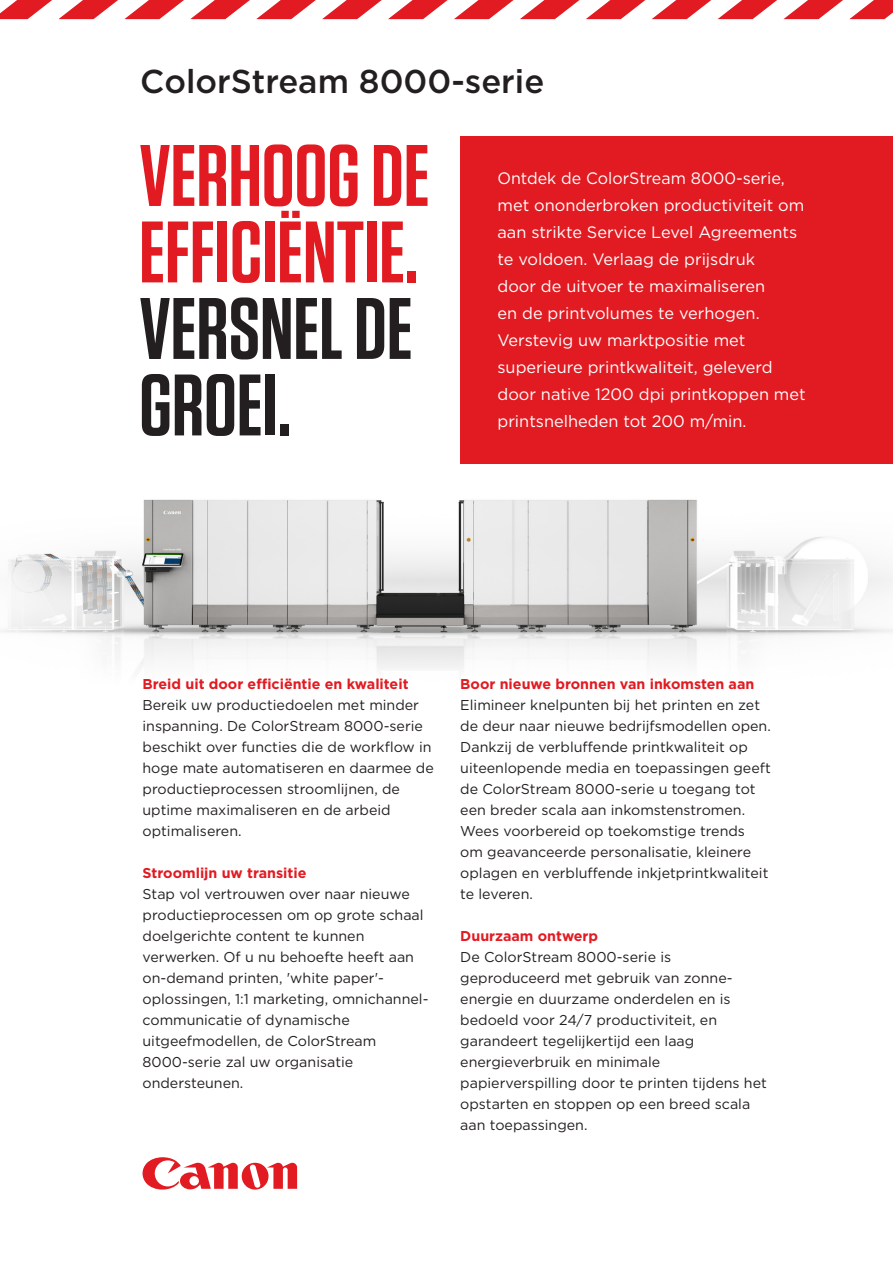
<style>
.page{position:relative;width:893px;height:1263px;background:#fff}
.page>*{position:absolute;margin:0;border:0;box-sizing:border-box;transform-origin:0 0}
.t1{font:600 87px/76.5px "Tungsten";color:#e21a21}
.t2{font:500 33px "Gotham";color:#231f20}
.Paragraph_Style_1{font:16.5px/27px "Gotham";color:#fff}
.Copytext_9_5_14pt{font:14.25px/21px "Gotham";color:#231f20}
.Copytext_9_5_14pt-2{font:700 14.25px "Gotham";color:#e21a21}
.s1{color:#231f20}
.s2{font-weight:700;color:#e21a21}
</style>
<div class="page">
<img style="left:0;top:499px;width:893px;height:171px">
<svg style="left:143px;top:1157px;width:154px;height:32px"></svg>
<div style="left:460px;top:136px;width:433px;height:328px;background:#e21a21"></div>
<svg style="left:849px;top:0;width:44px;height:19px"></svg>
<svg style="left:784px;top:0;width:59px;height:19px"></svg>
<svg style="left:718px;top:0;width:59px;height:19px"></svg>
<svg style="left:652px;top:0;width:59px;height:19px"></svg>
<svg style="left:586px;top:0;width:59px;height:19px"></svg>
<svg style="left:520px;top:0;width:59px;height:19px"></svg>
<svg style="left:454px;top:0;width:60px;height:19px"></svg>
<svg style="left:388px;top:0;width:60px;height:19px"></svg>
<svg style="left:322px;top:0;width:60px;height:19px"></svg>
<svg style="left:256px;top:0;width:60px;height:19px"></svg>
<svg style="left:190px;top:0;width:60px;height:19px"></svg>
<svg style="left:124px;top:0;width:60px;height:19px"></svg>
<svg style="left:58px;top:0;width:60px;height:19px"></svg>
<svg style="left:0;top:0;width:52px;height:19px"></svg>
<p class="t2" style="left:140px;top:60px;width:405px">ColorStream 8000-serie</p>
<p class="t1" style="left:139px;top:139px;width:292px">VERHOOG DE<br>EFFICIËNTIE.<br><span class="s1">VERSNEL DE<br>GROEI.</span></p>
<p class="Paragraph_Style_1" style="left:497px;top:165px;width:310px">Ontdek de ColorStream 8000-serie, met ononderbroken productiviteit om aan strikte Service Level Agreements te voldoen. Verlaag de prijsdruk<br>door de uitvoer te maximaliseren<br>en de printvolumes te verhogen.<br>Verstevig uw marktpositie met superieure printkwaliteit, geleverd door native 1200 dpi printkoppen met printsnelheden tot 200 m/min.</p>
<p class="Copytext_9_5_14pt" style="left:143px;top:673px;width:293px"><span class="s2">Breid uit door efficiëntie en kwaliteit </span>Bereik uw productiedoelen met minder inspanning. De ColorStream 8000-serie beschikt over functies die de workflow in hoge mate automatiseren en daarmee de productieprocessen stroomlijnen, de uptime maximaliseren en de arbeid optimaliseren.</p>
<p class="Copytext_9_5_14pt" style="left:143px;top:862px;width:287px"><span class="s2">Stroomlijn uw transitie<br></span>Stap vol vertrouwen over naar nieuwe productieprocessen om op grote schaal doelgerichte content te kunnen verwerken. Of u nu behoefte heeft aan on-demand printen, 'white paper'- oplossingen, 1:1 marketing, omnichannel&shy;communicatie of dynamische uitgeefmodellen, de ColorStream<br>8000-serie zal uw organisatie ondersteunen.</p>
<p class="Copytext_9_5_14pt" style="left:460px;top:673px;width:312px"><span class="s2">Boor nieuwe bronnen van inkomsten aan </span>Elimineer knelpunten bij het printen en zet de deur naar nieuwe bedrijfsmodellen open.<br>Dankzij de verbluffende printkwaliteit op uiteenlopende media en toepassingen geeft de ColorStream 8000-serie u toegang tot een breder scala aan inkomstenstromen.<br>Wees voorbereid op toekomstige trends om geavanceerde personalisatie, kleinere oplagen en verbluffende inkjetprintkwaliteit te leveren.</p>
<p class="Copytext_9_5_14pt-2" style="left:460px;top:926px;width:139px">Duurzaam ontwerp</p>
<p class="Copytext_9_5_14pt" style="left:460px;top:946px;width:308px">De ColorStream 8000-serie is geproduceerd met gebruik van zonne&shy;energie en duurzame onderdelen en is bedoeld voor 24/7 productiviteit, en garandeert tegelijkertijd een laag energieverbruik en minimale papierverspilling door te printen tijdens het opstarten en stoppen op een breed scala aan toepassingen.</p>
</div>
